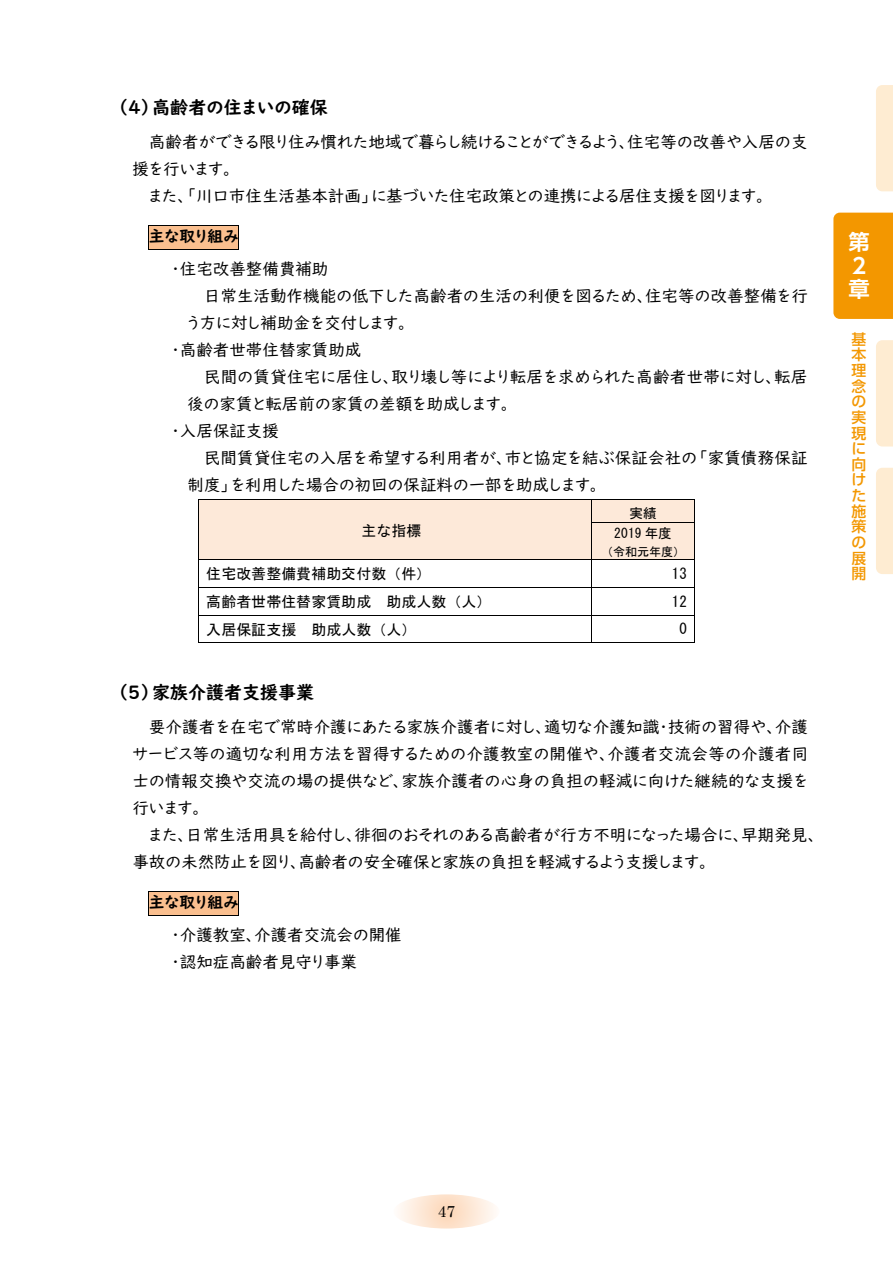
<style>
.page{position:relative;width:893px;height:1263px;background:#fff}
.page>*{position:absolute;margin:0;border:0;box-sizing:border-box;transform-origin:0 0}
.t1{font:700 21.3px/23.4px "UD Shin Go Pro De";color:#fff}
.t2{font:18px "UD Digi Kyokasho NK B";color:#000}
.t3{font:16.5px/27px "UD Digi Kyokasho NK R";color:#000}
.t4{font:15.9px "UD Digi Kyokasho NK B";color:#000}
.t5{font:15.9px "Century";color:#000}
.t6{font:15px "MS Gothic";color:#000}
.t7{font:500 14.85px/15.6px "UD Shin Go Pro";color:#f39700;text-align:justify}
.t8{font:13.5px/19.6px "MS Gothic";color:#000;text-align:center}
.t9{font:12px "MS Gothic";color:#000}
</style>
<div class="page">
<svg style="left:399px;top:1194px;width:96px;height:34px"></svg>
<div style="left:149px;top:225px;width:90px;height:24px;background:#fabf8f"></div>
<hr style="left:149px;top:225px;width:90px;height:1px;background:#000">
<svg style="left:148px;top:225px;width:1px;height:25px"></svg>
<hr style="left:149px;top:249px;width:90px;height:1px;background:#000">
<div style="left:199px;top:500px;width:393px;height:59px;background:#fde9d9"></div>
<div style="left:592px;top:500px;width:102px;height:22px;background:#fde9d9"></div>
<hr style="left:199px;top:499px;width:392px;height:1px;background:#000">
<hr style="left:592px;top:499px;width:102px;height:1px;background:#000">
<div style="left:592px;top:523px;width:102px;height:36px;background:#fde9d9"></div>
<svg style="left:198px;top:499px;width:1px;height:24px"></svg>
<svg style="left:591px;top:499px;width:1px;height:24px"></svg>
<hr style="left:592px;top:522px;width:102px;height:1px;background:#000">
<svg style="left:694px;top:499px;width:1px;height:24px"></svg>
<hr style="left:198px;top:523px;width:1px;height:36px;background:#000">
<hr style="left:591px;top:523px;width:1px;height:36px;background:#000">
<hr style="left:694px;top:523px;width:1px;height:36px;background:#000">
<hr style="left:199px;top:559px;width:392px;height:1px;background:#000">
<hr style="left:592px;top:559px;width:102px;height:1px;background:#000">
<hr style="left:199px;top:587px;width:392px;height:1px;background:#000">
<hr style="left:592px;top:587px;width:102px;height:1px;background:#000">
<hr style="left:199px;top:615px;width:392px;height:1px;background:#000">
<hr style="left:592px;top:615px;width:102px;height:1px;background:#000">
<svg style="left:198px;top:559px;width:1px;height:84px"></svg>
<hr style="left:199px;top:642px;width:392px;height:1px;background:#000">
<svg style="left:591px;top:559px;width:1px;height:84px"></svg>
<hr style="left:592px;top:642px;width:102px;height:1px;background:#000">
<svg style="left:694px;top:559px;width:1px;height:84px"></svg>
<div style="left:149px;top:892px;width:90px;height:23px;background:#fabf8f"></div>
<hr style="left:149px;top:891px;width:90px;height:1px;background:#000">
<svg style="left:148px;top:891px;width:1px;height:25px"></svg>
<hr style="left:149px;top:915px;width:90px;height:1px;background:#000">
<div style="left:833px;top:213px;width:60px;height:106px;background:#f39700"></div>
<div style="left:876px;top:85px;width:17px;height:106px;background:#feecd2"></div>
<div style="left:876px;top:340px;width:17px;height:106px;background:#feecd2"></div>
<div style="left:876px;top:468px;width:17px;height:106px;background:#feecd2"></div>
<p class="t2" style="left:116px;top:96px;width:213px">（４）高齢者の住まいの確保</p>
<p class="t3" style="left:149px;top:128px;width:660px">高齢者ができる限り住み慣れた地域で暮らし続けることができるよう、住宅等の改善や入居の支</p>
<p class="t3" style="left:132px;top:155px;width:101px">援を行います。</p>
<p class="t3" style="left:149px;top:182px;width:617px">また、「川口市住生活基本計画」に基づいた住宅政策との連携による居住支援を図ります。</p>
<p class="t4" style="left:149px;top:227px;width:92px">主な取り組み</p>
<p class="t3" style="left:172px;top:255px;width:158px">・住宅改善整備費補助</p>
<p class="t3" style="left:204px;top:282px;width:606px">日常生活動作機能の低下した高齢者の生活の利便を図るため、住宅等の改善整備を行</p>
<p class="t3" style="left:187px;top:309px;width:221px">う方に対し補助金を交付します。</p>
<p class="t3" style="left:172px;top:336px;width:191px">・高齢者世帯住替家賃助成</p>
<p class="t3" style="left:204px;top:363px;width:605px">民間の賃貸住宅に居住し、取り壊し等により転居を求められた高齢者世帯に対し、転居</p>
<p class="t3" style="left:187px;top:390px;width:323px">後の家賃と転居前の家賃の差額を助成します。</p>
<p class="t3" style="left:172px;top:417px;width:109px">・入居保証支援</p>
<p class="t3" style="left:204px;top:444px;width:605px">民間賃貸住宅の入居を希望する利用者が、市と協定を結ぶ保証会社の「家賃債務保証</p>
<p class="t3" style="left:187px;top:471px;width:412px">制度」を利用した場合の初回の保証料の一部を助成します。</p>
<p class="t6" style="left:362px;top:523px;width:61px">主な指標</p>
<p class="t8" style="left:614px;top:503px;width:59px">実績<br>2019 年度</p>
<p class="t9" style="left:601px;top:545px;width:86px">（令和元年度）</p>
<p class="t6" style="left:206px;top:566px;width:226px">住宅改善整備費補助交付数（件）</p>
<p class="t6" style="left:672px;top:566px;width:17px">13</p>
<p class="t6" style="left:206px;top:594px;width:286px">高齢者世帯住替家賃助成 助成人数（人）</p>
<p class="t6" style="left:672px;top:594px;width:17px">12</p>
<p class="t6" style="left:206px;top:622px;width:212px">入居保証支援 助成人数（人）</p>
<p class="t6" style="left:679px;top:621px;width:9px">0</p>
<p class="t2" style="left:116px;top:681px;width:199px">（５）家族介護者支援事業</p>
<p class="t3" style="left:132px;top:713px;width:677px;text-align:justify;text-indent:16px">要介護者を在宅で常時介護にあたる家族介護者に対し、適切な介護知識・技術の習得や、介護サービス等の適切な利用方法を習得するための介護教室の開催や、介護者交流会等の介護者同士の情報交換や交流の場の提供など、家族介護者の心身の負担の軽減に向けた継続的な支援を行います。</p>
<p class="t3" style="left:132px;top:821px;width:685px;text-indent:16px">また、日常生活用具を給付し、徘徊のおそれのある高齢者が行方不明になった場合に、早期発見、事故の未然防止を図り、高齢者の安全確保と家族の負担を軽減するよう支援します。</p>
<p class="t4" style="left:149px;top:893px;width:92px">主な取り組み</p>
<p class="t3" style="left:172px;top:921px;width:232px">・介護教室、介護者交流会の開催・認知症高齢者見守り事業</p>
<p class="t1" style="left:848px;top:230px;width:22px">第<br>２章</p>
<p class="t7" style="left:851px;top:331px;width:16px">基本理念の実現に向けた施策の展開</p>
<p class="t5" style="left:438px;top:1198px;width:19px">47</p>
</div>
